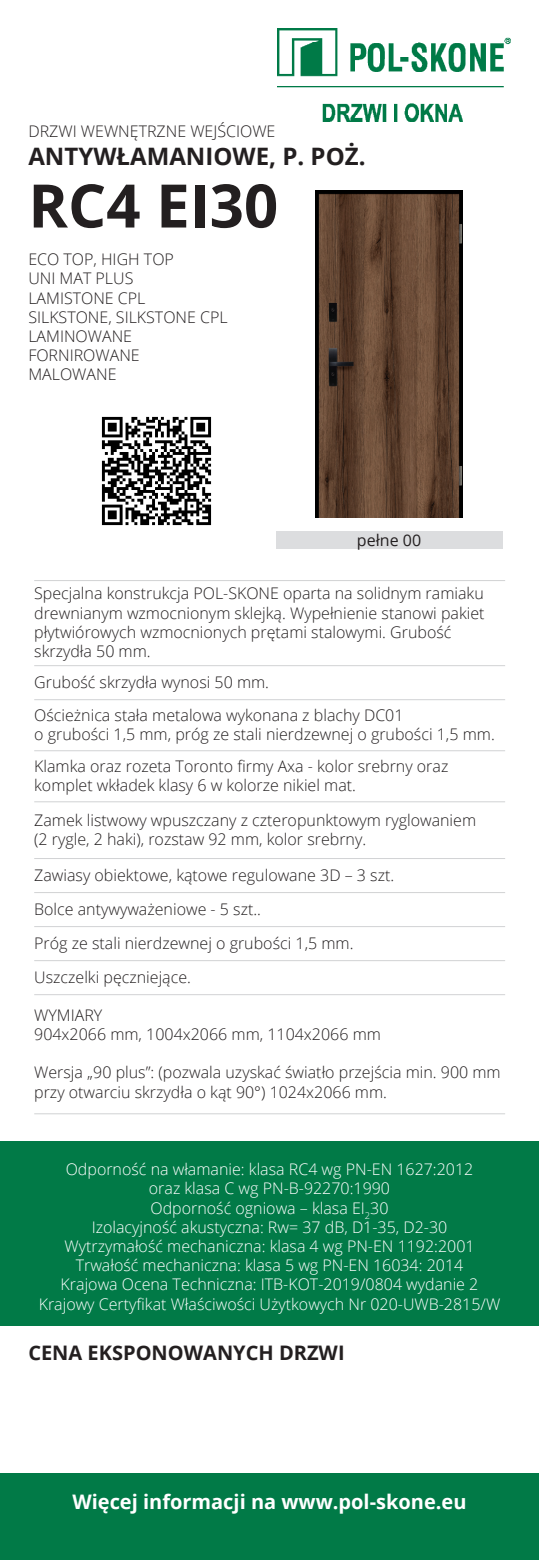
<style>
.page{position:relative;width:539px;height:1560px;background:#fff}
.page>*{position:absolute;margin:0;border:0;box-sizing:border-box;transform-origin:0 0}
.cena_duza{font:700 60px "Open Sans";color:#231f20}
.cena_duza-2{font:700 24px "Open Sans";color:#231f20}
.t1{font:700 20px "Open Sans";color:#fff}
.t2{font:700 20px "Open Sans";color:#231f20}
.cena_duza-3{font:300 16px/19.2px "Open Sans";color:#231f20}
.t3{font:300 16px "Open Sans";color:#fff}
.t4{font:16px "Open Sans";color:#231f20}
</style>
<div class="page">
<div style="left:0;top:1473px;width:539px;height:86px;background:#017a47"></div>
<img style="left:277px;top:28px;width:233px;height:93px">
<img style="left:101px;top:416px;width:111px;height:110px">
<div style="left:0;top:1141px;width:539px;height:184px;background:#017a47"></div>
<div style="left:275px;top:530px;width:227px;height:18px;background:#dcdddf"></div>
<img style="left:315px;top:190px;width:147px;height:327px">
<hr style="left:34px;top:580px;width:471px;height:1px;background:#d1d2d4">
<hr style="left:34px;top:665px;width:471px;height:1px;background:#d1d2d4">
<hr style="left:34px;top:699px;width:471px;height:1px;background:#d1d2d4">
<hr style="left:34px;top:750px;width:471px;height:1px;background:#d1d2d4">
<hr style="left:34px;top:801px;width:471px;height:1px;background:#d1d2d4">
<hr style="left:34px;top:858px;width:471px;height:1px;background:#d1d2d4">
<hr style="left:34px;top:892px;width:471px;height:1px;background:#d1d2d4">
<hr style="left:34px;top:926px;width:471px;height:1px;background:#d1d2d4">
<hr style="left:34px;top:960px;width:471px;height:1px;background:#d1d2d4">
<hr style="left:34px;top:994px;width:471px;height:1px;background:#d1d2d4">
<hr style="left:34px;top:1113px;width:471px;height:1px;background:#d1d2d4">
<p class="cena_duza-3" style="left:28px;top:121px;width:248px">DRZWI WEWNĘTRZNE WEJŚCIOWE</p>
<p class="cena_duza-2" style="left:28px;top:139px;width:338px">ANTYWŁAMANIOWE, P. POŻ.</p>
<p class="cena_duza" style="left:28px;top:163px;width:251px">RC4 EI30</p>
<p class="cena_duza-3" style="left:28px;top:249px;width:147px">ECO TOP, HIGH TOP</p>
<p class="cena_duza-3" style="left:28px;top:268px;width:106px">UNI MAT PLUS</p>
<p class="cena_duza-3" style="left:28px;top:288px;width:119px">LAMISTONE CPL</p>
<p class="cena_duza-3" style="left:28px;top:307px;width:201px">SILKSTONE, SILKSTONE CPL</p>
<p class="cena_duza-3" style="left:28px;top:326px;width:105px">LAMINOWANE</p>
<p class="cena_duza-3" style="left:28px;top:345px;width:113px">FORNIROWANE</p>
<p class="cena_duza-3" style="left:28px;top:364px;width:90px">MALOWANE</p>
<p class="t4" style="left:357px;top:529px;width:66px">pełne 00</p>
<p class="cena_duza-3" style="left:34px;top:583px;width:451px">Specjalna konstrukcja POL-SKONE oparta na solidnym ramiaku</p>
<p class="cena_duza-3" style="left:34px;top:602px;width:451px">drewnianym wzmocnionym sklejką. Wypełnienie stanowi pakiet płytwiórowych wzmocnionych prętami stalowymi. Grubość skrzydła 50 mm.</p>
<p class="cena_duza-3" style="left:34px;top:671px;width:236px">Grubość skrzydła wynosi 50 mm.</p>
<p class="cena_duza-3" style="left:34px;top:704px;width:371px">Ościeżnica stała metalowa wykonana z blachy DC01</p>
<p class="cena_duza-3" style="left:34px;top:724px;width:462px">o grubości 1,5 mm, próg ze stali nierdzewnej o grubości 1,5 mm.</p>
<p class="cena_duza-3" style="left:34px;top:755px;width:415px">Klamka oraz rozeta Toronto firmy Axa - kolor srebrny oraz</p>
<p class="cena_duza-3" style="left:34px;top:775px;width:323px">komplet wkładek klasy 6 w kolorze nikiel mat.</p>
<p class="cena_duza-3" style="left:34px;top:809px;width:443px">Zamek listwowy wpuszczany z czteropunktowym ryglowaniem</p>
<p class="cena_duza-3" style="left:34px;top:828px;width:333px">(2 rygle, 2 haki), rozstaw 92 mm, kolor srebrny.</p>
<p class="cena_duza-3" style="left:34px;top:864px;width:361px">Zawiasy obiektowe, kątowe regulowane 3D – 3 szt.</p>
<p class="cena_duza-3" style="left:34px;top:898px;width:228px">Bolce antywyważeniowe - 5 szt..</p>
<p class="cena_duza-3" style="left:34px;top:932px;width:321px">Próg ze stali nierdzewnej o grubości 1,5 mm.</p>
<p class="cena_duza-3" style="left:34px;top:966px;width:158px">Uszczelki pęczniejące.</p>
<p class="cena_duza-3" style="left:34px;top:1004px;width:70px">WYMIARY</p>
<p class="cena_duza-3" style="left:34px;top:1024px;width:348px">904x2066 mm, 1004x2066 mm, 1104x2066 mm</p>
<p class="cena_duza-3" style="left:34px;top:1062px;width:468px">Wersja „90 plus”: (pozwala uzyskać światło przejścia min. 900 mm</p>
<p class="cena_duza-3" style="left:34px;top:1081px;width:354px">przy otwarciu skrzydła o kąt 90°) 1024x2066 mm.</p>
<p class="t3" style="left:66px;top:1158px;width:409px">Odporność na włamanie: klasa RC4 wg PN-EN 1627:2012</p>
<p class="t3" style="left:149px;top:1177px;width:243px">oraz klasa C wg PN-B-92270:1990</p>
<p class="t3" style="left:150px;top:1196px;width:239px">Odporność ogniowa – klasa EI<sub>2</sub>30</p>
<p class="t3" style="left:92px;top:1215px;width:357px">Izolacyjność akustyczna: Rw= 37 dB, D1-35, D2-30</p>
<p class="t3" style="left:64px;top:1234px;width:411px">Wytrzymałość mechaniczna: klasa 4 wg PN-EN 1192:2001</p>
<p class="t3" style="left:76px;top:1254px;width:389px">Trwałość mechaniczna: klasa 5 wg PN-EN 16034: 2014</p>
<p class="t3" style="left:61px;top:1273px;width:419px">Krajowa Ocena Techniczna: ITB-KOT-2019/0804 wydanie 2</p>
<p class="t3" style="left:39px;top:1292px;width:463px">Krajowy Certyfikat Właściwości Użytkowych Nr 020-UWB-2815/W</p>
<p class="t2" style="left:28px;top:1338px;width:318px">CENA EKSPONOWANYCH DRZWI</p>
<p class="t1" style="left:72px;top:1486px;width:395px">Więcej informacji na www.pol-skone.eu</p>
</div>
